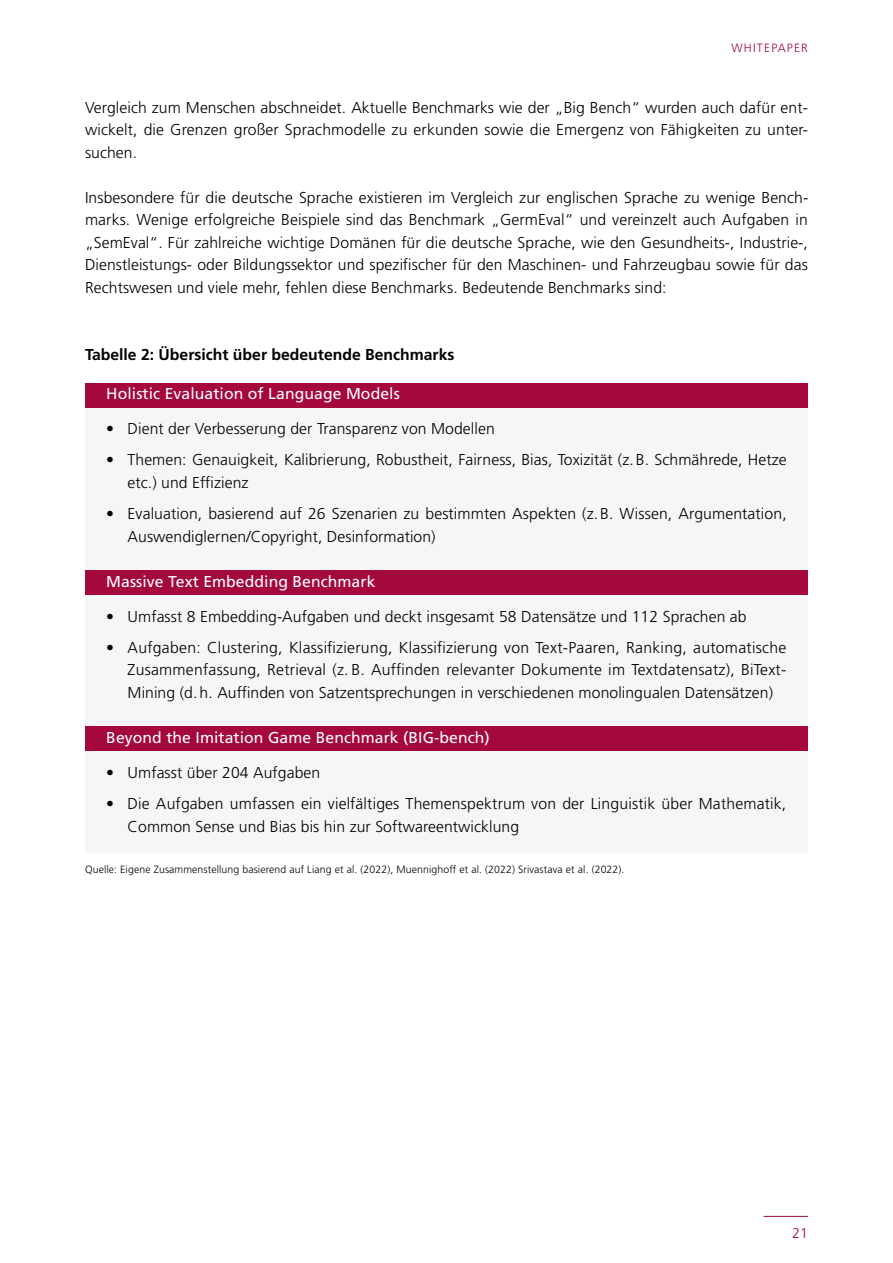
<style>
.page{position:relative;width:893px;height:1263px;background:#fff}
.page>*{position:absolute;margin:0;border:0;box-sizing:border-box;transform-origin:0 0}
.t1{font:300 15.75px/22.5px "Frutiger LT Pro";letter-spacing:.005em;color:#000;text-align:justify}
.t2{font:15.75px "Frutiger LT Pro";letter-spacing:.005em;color:#fff}
.t3{font:700 15.75px "Frutiger LT Pro";color:#000}
.t4{font:300 14.25px "Frutiger LT Pro";color:#a5083d}
.t5{font:300 12px "Frutiger LT Pro";letter-spacing:.1em;color:#a5083d}
.t6{font:300 10.5px "Frutiger LT Pro";letter-spacing:.01em;color:#000}
</style>
<div class="page">
<hr style="left:764px;top:1216px;width:44px;height:1px;background:#a5083d">
<div style="left:85px;top:383px;width:723px;height:470px;background:#f6f6f6"></div>
<div style="left:85px;top:383px;width:723px;height:24px;background:#a5083d"></div>
<div style="left:85px;top:570px;width:723px;height:25px;background:#a5083d"></div>
<div style="left:85px;top:727px;width:723px;height:24px;background:#a5083d"></div>
<p class="t5" style="left:731px;top:40px;width:78px">WHITEPAPER</p>
<p class="t1" style="left:85px;top:96px;width:724px">Vergleich zum Menschen abschneidet. Aktuelle Benchmarks wie der „Big Bench“ wurden auch dafür ent&shy;wickelt, die Grenzen großer Sprachmodelle zu erkunden sowie die Emergenz von Fähigkeiten zu unter&shy;suchen.</p>
<p class="t1" style="left:85px;top:186px;width:725px">Insbesondere für die deutsche Sprache existieren im Vergleich zur englischen Sprache zu wenige Bench&shy;marks. Wenige erfolgreiche Beispiele sind das Benchmark „GermEval“ und vereinzelt auch Aufgaben in „SemEval“. Für zahlreiche wichtige Domänen für die deutsche Sprache, wie den Gesundheits-, Industrie-, Dienstleistungs- oder Bildungssektor und spezifischer für den Maschinen- und Fahrzeugbau sowie für das Rechtswesen und viele mehr, fehlen diese Benchmarks. Bedeutende Benchmarks sind:</p>
<p class="t3" style="left:85px;top:346px;width:371px">Tabelle 2: Übersicht über bedeutende Benchmarks</p>
<p class="t2" style="left:106px;top:384px;width:295px">Holistic Evaluation of Language Models</p>
<p class="t1" style="left:106px;top:418px;width:390px">• Dient der Verbesserung der Transparenz von Modellen</p>
<p class="t1" style="left:128px;top:449px;width:661px;text-indent:-21px">• Themen: Genauigkeit, Kalibrierung, Robustheit, Fairness, Bias, Toxizität (z.B. Schmährede, Hetze etc.) und Effizienz</p>
<p class="t1" style="left:128px;top:502px;width:661px;text-indent:-21px">• Evaluation, basierend auf 26 Szenarien zu bestimmten Aspekten (z.B. Wissen, Argumentation,<br>Auswendiglernen/Copyright, Desinformation)</p>
<p class="t2" style="left:106px;top:572px;width:271px">Massive Text Embedding Benchmark</p>
<p class="t1" style="left:106px;top:605px;width:642px">• Umfasst 8 Embedding-Aufgaben und deckt insgesamt 58 Datensätze und 112 Sprachen ab</p>
<p class="t1" style="left:128px;top:636px;width:660px;text-indent:-21px">• Aufgaben: Clustering, Klassifizierung, Klassifizierung von Text-Paaren, Ranking, automatische Zusammenfassung, Retrieval (z. B. Auffinden relevanter Dokumente im Textdatensatz), BiText-Mining (d.h. Auffinden von Satzentsprechungen in verschiedenen monolingualen Datensätzen)</p>
<p class="t2" style="left:106px;top:728px;width:385px">Beyond the Imitation Game Benchmark (BIG-bench)</p>
<p class="t1" style="left:106px;top:761px;width:215px">• Umfasst über 204 Aufgaben</p>
<p class="t1" style="left:128px;top:792px;width:660px;text-indent:-21px">• Die Aufgaben umfassen ein vielfältiges Themenspektrum von der Linguistik über Mathematik,<br>Common Sense und Bias bis hin zur Softwareentwicklung</p>
<p class="t6" style="left:85px;top:863px;width:541px">Quelle: Eigene Zusammenstellung basierend auf Liang et al. (2022), Muennighoff et al. (2022) Srivastava et al. (2022).</p>
<p class="t4" style="left:792px;top:1225px;width:17px">21</p>
</div>
